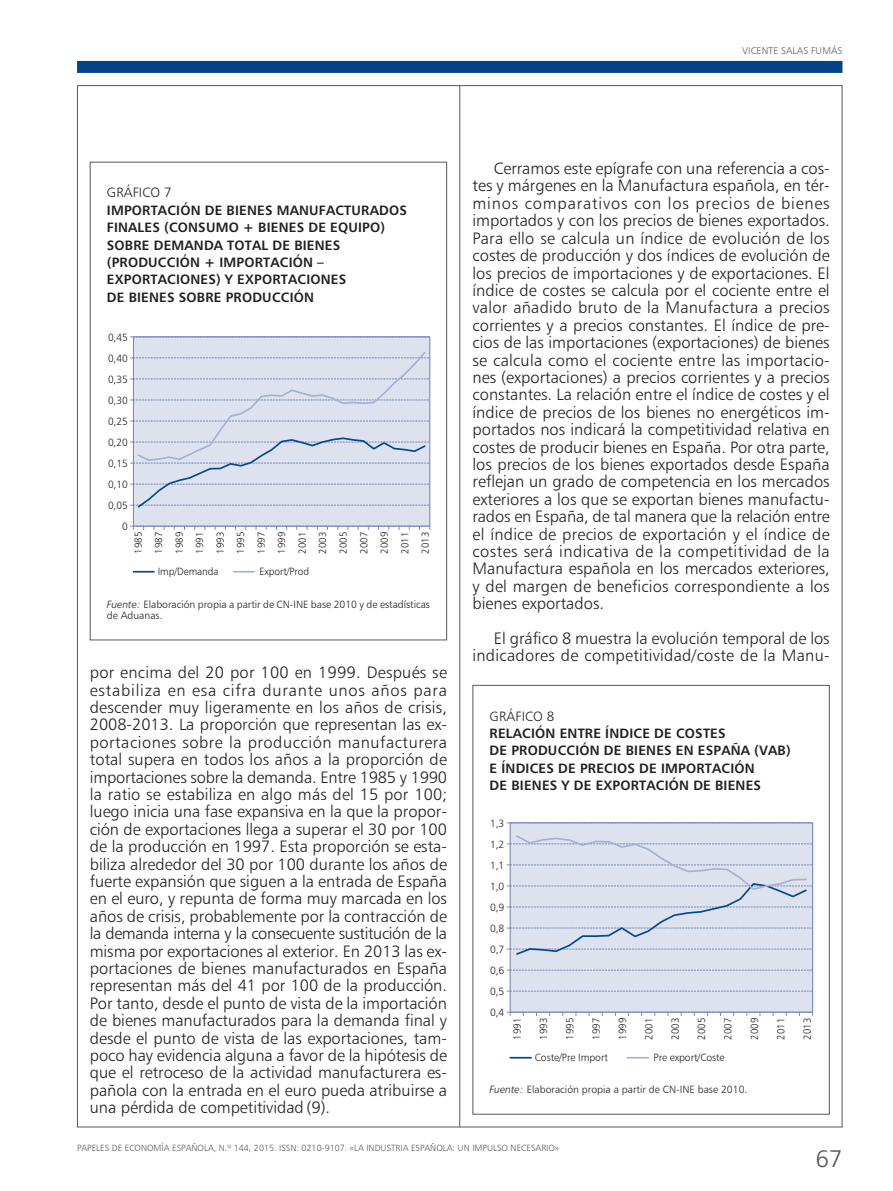
<style>
.page{position:relative;width:893px;height:1191px;background:#fff}
.page>*{position:absolute;margin:0;border:0;box-sizing:border-box;transform-origin:0 0}
.t1{font:24px "Humanist 777 BT Light B";color:#57585a}
.t2{font:16.5px/17.4px "Humanist 777 BT Light B";color:#231f20;text-align:justify}
.t3{font:13.5px/17.4px "Humanist 777 BT Bold B";letter-spacing:.015em;color:#231f20}
.t4{font:10.5px/11.4px "Humanist 777 BT Light B";color:#231f20}
.t5{font:300 10.5px/21px "Humanist 777";letter-spacing:-.005em;color:#231f20;text-align:right}
.t6{font:300 10.35px "Humanist 777";color:#231f20;scale:.93 1}
.t7{font:300 10.2px/20.5px "Humanist 777";color:#231f20;text-align:justify;scale:.95 1}
.t8{font:9.75px "Humanist 777 BT Light B";letter-spacing:.015em;color:#57585a}
.t9{font:9px "Humanist 777 BT Light B";color:#57585a}
.s1{font-family:"Humanist 777 BT Light B"}
.s2{font-family:"Humanist 777 BT Light Italic B"}
</style>
<div class="page">
<div style="left:77px;top:61px;width:765px;height:12px;background:#054286"></div>
<hr style="left:459px;top:85px;width:1px;height:1042px;background:#57585a">
<div style="left:133px;top:337px;width:297px;height:189px;background:#dee2ef"></div>
<svg style="left:130px;top:526px;width:300px;height:3px"></svg>
<svg style="left:133px;top:571px;width:21px;height:1px"></svg>
<div style="left:133px;top:336px;width:297px;height:191px;border:1px solid #788bbc"></div>
<svg style="left:234px;top:571px;width:20px;height:1px"></svg>
<svg style="left:130px;top:350px;width:300px;height:159px"></svg>
<div style="left:510px;top:822px;width:303px;height:190px;background:#dee2ef"></div>
<svg style="left:507px;top:969px;width:304px;height:1px"></svg>
<svg style="left:507px;top:990px;width:304px;height:1px"></svg>
<svg style="left:507px;top:1011px;width:306px;height:4px"></svg>
<hr style="left:510px;top:1056px;width:21px;height:2px;background:#014990">
<div style="left:510px;top:822px;width:303px;height:190px;border:1px solid #788bbc"></div>
<hr style="left:627px;top:1056px;width:21px;height:2px;background:#a6b2d4">
<svg style="left:507px;top:834px;width:305px;height:122px"></svg>
<div style="left:472px;top:685px;width:358px;height:429px;border:1px solid #57585a"></div>
<p class="t8" style="left:742px;top:47px;width:102px">VICENTE SALAS FUMÁS</p>
<p class="t3" style="left:107px;top:185px;width:302px"><span class="s1">GRÁFICO 7<br></span>IMPORTACIÓN DE BIENES MANUFACTURADOS<br>FINALES (CONSUMO + BIENES DE EQUIPO)<br>SOBRE DEMANDA TOTAL DE BIENES (PRODUCCIÓN + IMPORTACIÓN –<br>EXPORTACIONES) Y EXPORTACIONES<br>DE BIENES SOBRE PRODUCCIÓN</p>
<p class="t5" style="left:108px;top:327px;width:21px">0,45<br>0,40<br>0,35<br>0,30<br>0,25<br>0,20<br>0,15<br>0,10<br>0,05<br>0</p>
<p class="t7" style="left:128px;top:553px;width:24px;rotate:-90deg">1985<br>1987<br>1989<br>1991<br>1993<br>1995<br>1997<br>1999<br>2001<br>2003<br>2005<br>2007<br>2009<br>2011<br>2013</p>
<p class="t5" style="left:158px;top:561px;width:62px">Imp/Demanda</p>
<p class="t5" style="left:259px;top:561px;width:51px">Export/Prod</p>
<p class="t4" style="left:107px;top:599px;width:325px"><span class="s2">Fuente:</span> Elaboración propia a partir de CN-INE base 2010 y de estadísticas de Aduanas.</p>
<p class="t2" style="left:90px;top:665px;width:359px">por encima del 20 por 100 en 1999. Después se estabiliza en esa cifra durante unos años para descender muy ligeramente en los años de crisis, 2008-2013. La proporción que representan las ex&shy;portaciones sobre la producción manufacturera total supera en todos los años a la proporción de importaciones sobre la demanda. Entre 1985 y 1990 la ratio se estabiliza en algo más del 15 por 100; luego inicia una fase expansiva en la que la propor&shy;ción de exportaciones llega a superar el 30 por 100 de la producción en 1997. Esta proporción se esta&shy;biliza alrededor del 30 por 100 durante los años de fuerte expansión que siguen a la entrada de España en el euro, y repunta de forma muy marcada en los años de crisis, probablemente por la contracción de la demanda interna y la consecuente sustitución de la misma por exportaciones al exterior. En 2013 las ex&shy;portaciones de bienes manufacturados en España representan más del 41 por 100 de la producción.<br>Por tanto, desde el punto de vista de la importación de bienes manufacturados para la demanda final y desde el punto de vista de las exportaciones, tam&shy;poco hay evidencia alguna a favor de la hipótesis de que el retroceso de la actividad manufacturera es&shy;pañola con la entrada en el euro pueda atribuirse a una pérdida de competitividad (9).</p>
<p class="t2" style="left:472px;top:161px;width:359px;text-indent:21px">Cerramos este epígrafe con una referencia a cos&shy;tes y márgenes en la Manufactura española, en tér&shy;minos comparativos con los precios de bienes importados y con los precios de bienes exportados.<br>Para ello se calcula un índice de evolución de los costes de producción y dos índices de evolución de los precios de importaciones y de exportaciones. El índice de costes se calcula por el cociente entre el valor añadido bruto de la Manufactura a precios corrientes y a precios constantes. El índice de pre&shy;cios de las importaciones (exportaciones) de bienes se calcula como el cociente entre las importacio&shy;nes (exportaciones) a precios corrientes y a precios constantes. La relación entre el índice de costes y el índice de precios de los bienes no energéticos im&shy;portados nos indicará la competitividad relativa en costes de producir bienes en España. Por otra parte, los precios de los bienes exportados desde España reflejan un grado de competencia en los mercados exteriores a los que se exportan bienes manufactu&shy;rados en España, de tal manera que la relación entre el índice de precios de exportación y el índice de costes será indicativa de la competitividad de la Manufactura española en los mercados exteriores, y del margen de beneficios correspondiente a los bienes exportados.</p>
<p class="t2" style="left:472px;top:631px;width:359px;text-align:right">El gráfico 8 muestra la evolución temporal de los indicadores de competitividad/coste de la Manu -</p>
<p class="t3" style="left:490px;top:708px;width:303px"><span class="s1">GRÁFICO 8<br></span>RELACIÓN ENTRE ÍNDICE DE COSTES<br>DE PRODUCCIÓN DE BIENES EN ESPAÑA (VAB)<br>E ÍNDICES DE PRECIOS DE IMPORTACIÓN<br>DE BIENES Y DE EXPORTACIÓN DE BIENES</p>
<p class="t5" style="left:490px;top:813px;width:16px;text-align:justify">1,3<br>1,2<br>1,1<br>1,0<br>0,9<br>0,8<br>0,7<br>0,6<br>0,5<br>0,4</p>
<p class="t6" style="left:513px;top:1039px;width:25px;rotate:-90deg">1991</p>
<p class="t6" style="left:539px;top:1039px;width:25px;rotate:-90deg">1993</p>
<p class="t6" style="left:565px;top:1039px;width:25px;rotate:-90deg">1995</p>
<p class="t6" style="left:592px;top:1039px;width:25px;rotate:-90deg">1997</p>
<p class="t6" style="left:618px;top:1039px;width:25px;rotate:-90deg">1999</p>
<p class="t6" style="left:644px;top:1039px;width:25px;rotate:-90deg">2001</p>
<p class="t6" style="left:671px;top:1039px;width:25px;rotate:-90deg">2003</p>
<p class="t6" style="left:697px;top:1039px;width:25px;rotate:-90deg">2005</p>
<p class="t6" style="left:724px;top:1039px;width:25px;rotate:-90deg">2007</p>
<p class="t6" style="left:750px;top:1039px;width:25px;rotate:-90deg">2009</p>
<p class="t6" style="left:776px;top:1039px;width:25px;rotate:-90deg">2011</p>
<p class="t6" style="left:803px;top:1039px;width:25px;rotate:-90deg">2013</p>
<p class="t5" style="left:535px;top:1047px;width:74px">Coste/Pre Import</p>
<p class="t5" style="left:654px;top:1047px;width:72px">Pre export/Coste</p>
<p class="t4" style="left:489px;top:1084px;width:259px"><span class="s2">Fuente:</span> Elaboración propia a partir de CN-INE base 2010.</p>
<p class="t9" style="left:77px;top:1144px;width:483px">PAPELES DE ECONOMÍA ESPAÑOLA, N.º 144, 2015. ISSN: 0210-9107. «LA INDUSTRIA ESPAÑOLA: UN IMPULSO NECESARIO»</p>
<p class="t1" style="left:816px;top:1148px;width:28px">67</p>
</div>
